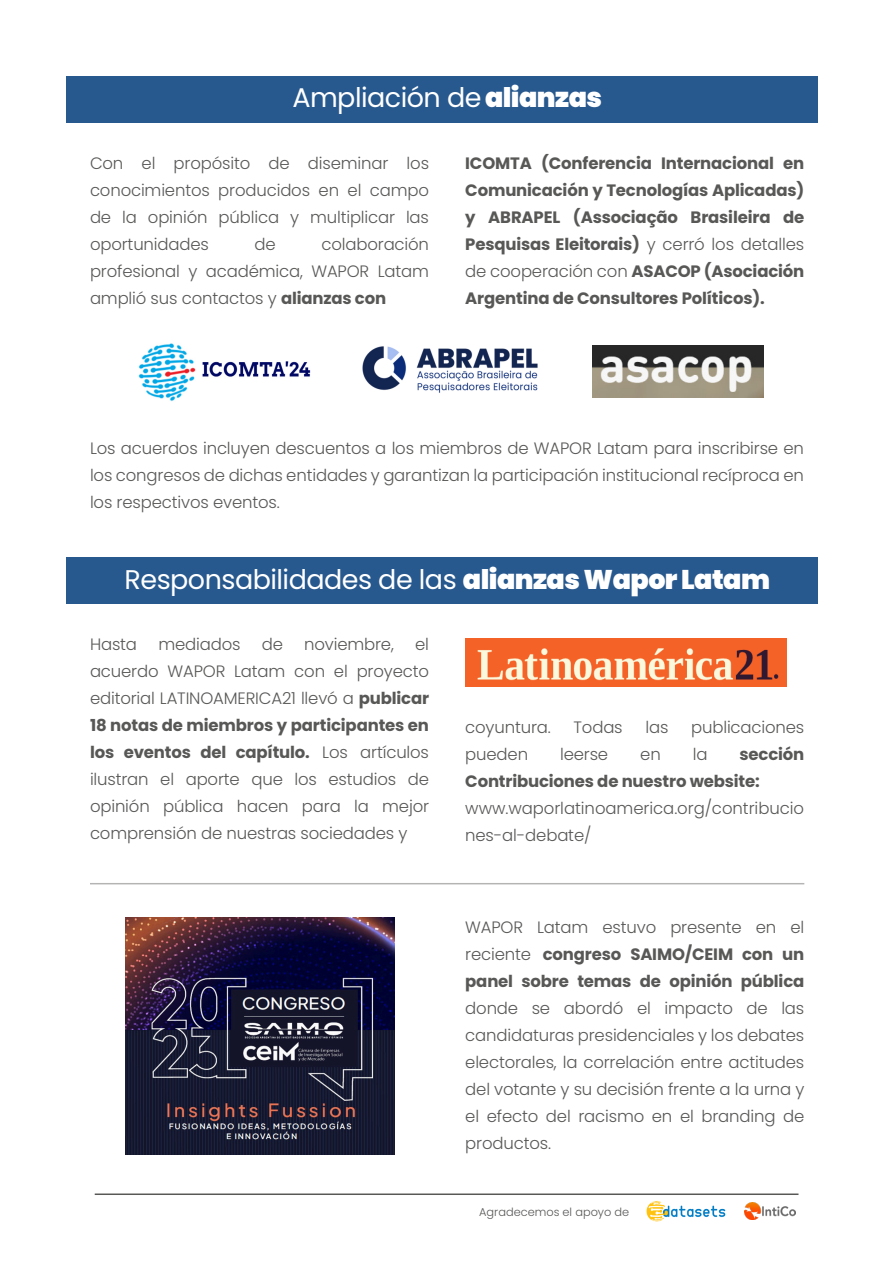
<style>
.page{position:relative;width:894px;height:1265px;background:#fff}
.page>*{position:absolute;margin:0;border:0;box-sizing:border-box;transform-origin:0 0}
.t1{font:27px "Poppins";letter-spacing:-.02em;color:#fff}
.t2{font:300 16.5px/27px "Poppins";letter-spacing:-.01em;color:#585857;text-align:justify}
.t3{font:700 16.5px/27px "Poppins";letter-spacing:-.01em;color:#585857;text-align:justify}
.t4{font:300 11.4px "Poppins";color:#585857}
.s1{font-weight:900}
.s2{font-weight:700}
.s3{font-weight:300}
</style>
<div class="page">
<div style="left:66px;top:76px;width:751px;height:46px;background:#27588e"></div>
<div style="left:66px;top:557px;width:752px;height:47px;background:#27588e"></div>
<img style="left:138px;top:343px;width:173px;height:58px">
<img style="left:362px;top:346px;width:176px;height:47px">
<img style="left:592px;top:345px;width:171px;height:53px">
<img style="left:465px;top:638px;width:321px;height:48px">
<hr style="left:90px;top:883px;width:714px;height:1px;background:#585857">
<img style="left:126px;top:917px;width:268px;height:237px">
<hr style="left:95px;top:1193px;width:704px;height:2px;background:#585857">
<img style="left:744px;top:1202px;width:51px;height:17px">
<img style="left:646px;top:1201px;width:80px;height:21px">
<h1 class="t1" style="left:292px;top:82px;width:311px">Ampliación de <span class="s1">alianzas</span></h1>
<p class="t2" style="left:90px;top:150px;width:341px">Con el propósito de diseminar los conocimientos producidos en el campo de la opinión pública y multiplicar las oportunidades</p>
<p class="t2" style="left:90px;top:231px;width:341px;text-indent:231px">colaboración profesional y académica, WAPOR Latam amplió sus contactos y <span class="s2">alianzas con</span></p>
<p class="t2" style="left:255px;top:231px;width:23px">de</p>
<p class="t3" style="left:465px;top:150px;width:341px">ICOMTA (Conferencia Internacional en Comunicación y Tecnologías Aplicadas) y ABRAPEL (Associação Brasileira de Pesquisas Eleitorais) <span class="s3">y cerró los detalles de cooperación con</span> ASACOP (Asociación Argentina de Consultores Políticos).</p>
<p class="t2" style="left:90px;top:435px;width:716px">Los acuerdos incluyen descuentos a los miembros de WAPOR Latam para inscribirse en los congresos de dichas entidades y garantizan la participación institucional recíproca en los respectivos eventos.</p>
<h1 class="t1" style="left:125px;top:563px;width:647px">Responsabilidades de las <span class="s1">alianzas Wapor Latam</span></h1>
<p class="t2" style="left:90px;top:631px;width:49px">Hasta</p>
<p class="t2" style="left:158px;top:631px;width:84px">mediados</p>
<p class="t2" style="left:262px;top:631px;width:23px">de</p>
<p class="t2" style="left:304px;top:631px;width:91px">noviembre,</p>
<p class="t2" style="left:90px;top:631px;width:341px;text-indent:325px">el acuerdo WAPOR Latam con el proyecto editorial LATINOAMERICA21 llevó a <span class="s2">publicar 18 notas de miembros y participantes en los eventos del capítulo.</span> Los artículos ilustran el aporte que los estudios de opinión pública hacen para la mejor comprensión de nuestras sociedades y</p>
<p class="t2" style="left:465px;top:713px;width:87px">coyuntura.</p>
<p class="t2" style="left:574px;top:713px;width:51px">Todas</p>
<p class="t2" style="left:645px;top:713px;width:25px">las</p>
<p class="t2" style="left:691px;top:713px;width:115px">publicaciones</p>
<p class="t2" style="left:465px;top:740px;width:64px">pueden</p>
<p class="t2" style="left:560px;top:740px;width:50px">leerse</p>
<p class="t2" style="left:640px;top:740px;width:22px">en</p>
<p class="t2" style="left:693px;top:740px;width:16px">la</p>
<p class="t3" style="left:465px;top:740px;width:341px;text-indent:274px">sección<br>Contribuciones de nuestro website:</p>
<p class="t2" style="left:465px;top:794px;width:340px">www.waporlatinoamerica.org/contribucio nes-al-debate/</p>
<p class="t3" style="left:465px;top:913px;width:341px"><span class="s3">WAPOR Latam estuvo presente en el reciente</span> congreso SAIMO/CEIM con un panel sobre temas de opinión pública</p>
<p class="t2" style="left:465px;top:994px;width:341px">donde se abordó el impacto de las candidaturas presidenciales y los debates electorales, la correlación entre actitudes del votante y su decisión frente a la urna y el efecto del racismo en el branding de productos.</p>
<p class="t4" style="left:479px;top:1205px;width:152px">Agradecemos el apoyo de</p>
</div>
